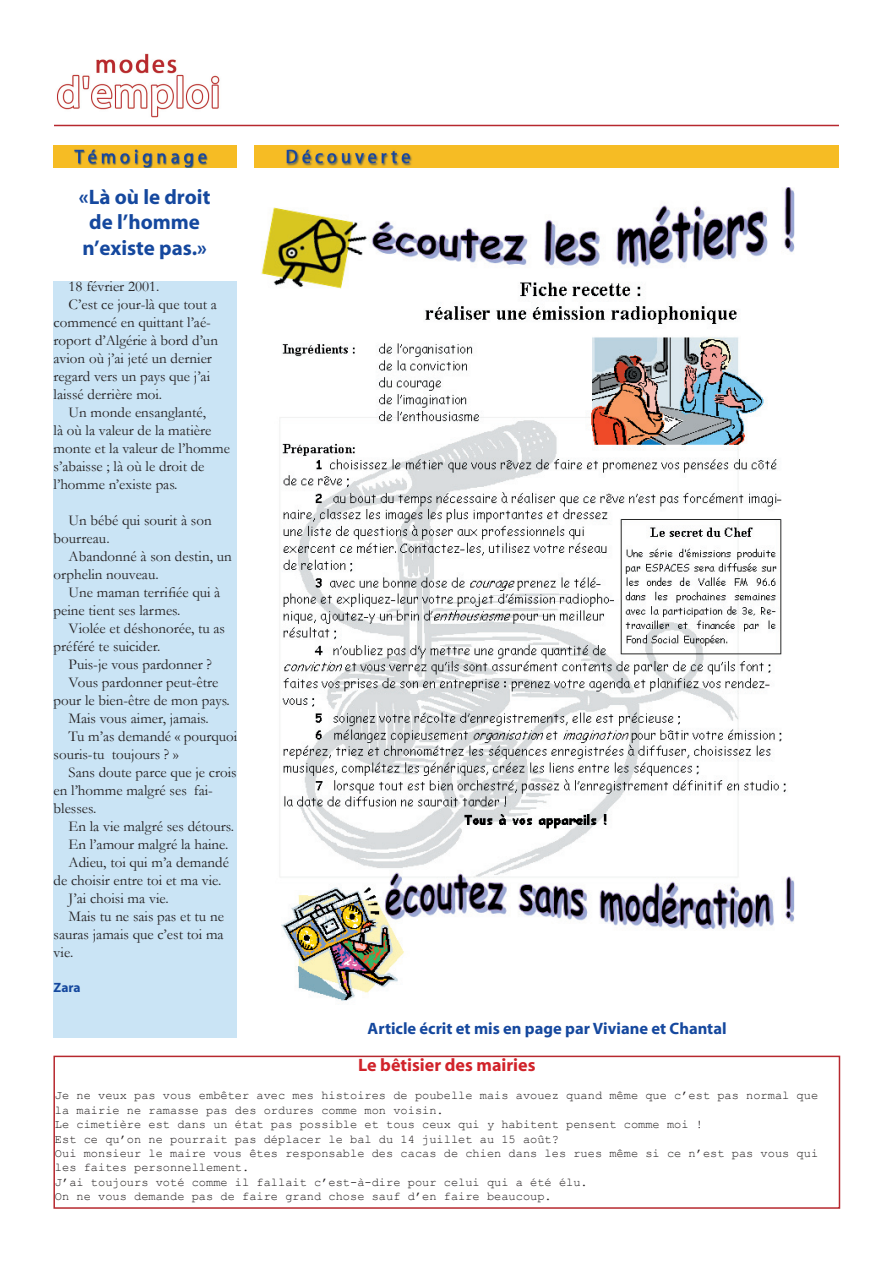
<style>
.page{position:relative;width:893px;height:1263px;background:#fff}
.page>*{position:absolute;margin:0;border:0;box-sizing:border-box;transform-origin:0 0}
.t1{font:700 21px/25.2px "Myriad";color:#15489e;text-align:center}
.t2{font:700 18px "Myriad";color:#d1232a}
.t3{font:700 16.5px "Myriad";color:#15489e}
.t4{font:15px/18px "Garamond";color:#231f20}
.t5{font:700 13.5px "Myriad";color:#15489e}
.t6{font:12px/14.4px "Courier New";color:#231f20}
</style>
<div class="page">
<hr style="left:54px;top:125px;width:785px;height:1px;background:#b7282e">
<img style="left:57px;top:53px;width:163px;height:64px">
<img style="left:261px;top:188px;width:534px;height:813px">
<div style="left:54px;top:281px;width:183px;height:756px;background:#cae4f5"></div>
<img style="left:255px;top:146px;width:583px;height:21px">
<img style="left:54px;top:146px;width:183px;height:21px">
<div style="left:53px;top:1056px;width:787px;height:153px;border:2px solid #b7282e"></div>
<h1 class="t1" style="left:79px;top:185px;width:133px">«Là où le droit de l’homme n’existe pas.»</h1>
<p class="t4" style="left:69px;top:277px;width:92px">18 février 2001.</p>
<p class="t4" style="left:69px;top:295px;width:150px">C’est ce jour-là que tout a</p>
<p class="t4" style="left:54px;top:313px;width:159px">commencé en quittant l’aé-</p>
<p class="t4" style="left:54px;top:331px;width:166px">roport d’Algérie à bord d’un</p>
<p class="t4" style="left:54px;top:349px;width:160px">avion où j’ai jeté un dernier</p>
<p class="t4" style="left:54px;top:367px;width:158px">regard vers un pays que j’ai</p>
<p class="t4" style="left:54px;top:385px;width:110px">laissé derrière moi.</p>
<p class="t4" style="left:69px;top:403px;width:139px">Un monde ensanglanté,</p>
<p class="t4" style="left:54px;top:421px;width:159px">là où la valeur de la matière</p>
<p class="t4" style="left:54px;top:439px;width:178px">monte et la valeur de l’homme</p>
<p class="t4" style="left:54px;top:457px;width:152px">s’abaisse ; là où le droit de</p>
<p class="t4" style="left:54px;top:475px;width:125px">l’homme n’existe pas.</p>
<p class="t4" style="left:54px;top:511px;width:160px;text-indent:15px">Un bébé qui sourit à son bourreau.</p>
<p class="t4" style="left:54px;top:547px;width:180px;text-indent:15px">Abandonné à son destin, un orphelin nouveau.</p>
<p class="t4" style="left:54px;top:583px;width:168px;text-indent:15px">Une maman terrifiée qui à peine tient ses larmes.</p>
<p class="t4" style="left:54px;top:619px;width:173px;text-indent:15px">Violée et déshonorée, tu as préféré te suicider.</p>
<p class="t4" style="left:69px;top:655px;width:145px">Puis-je vous pardonner ?</p>
<p class="t4" style="left:69px;top:673px;width:151px">Vous pardonner peut-être</p>
<p class="t4" style="left:54px;top:691px;width:178px">pour le bien-être de mon pays.</p>
<p class="t4" style="left:69px;top:709px;width:142px">Mais vous aimer, jamais.</p>
<p class="t4" style="left:69px;top:727px;width:170px">Tu m’as demandé « pourquoi</p>
<p class="t4" style="left:54px;top:745px;width:127px">souris-tu toujours ? »</p>
<p class="t4" style="left:69px;top:763px;width:169px">Sans doute parce que je crois</p>
<p class="t4" style="left:54px;top:781px;width:161px">en l’homme malgré ses fai-</p>
<p class="t4" style="left:54px;top:799px;width:44px">blesses.</p>
<p class="t4" style="left:69px;top:817px;width:167px">En la vie malgré ses détours.</p>
<p class="t4" style="left:69px;top:835px;width:161px">En l’amour malgré la haine.</p>
<p class="t4" style="left:69px;top:853px;width:162px">Adieu, toi qui m’a demandé</p>
<p class="t4" style="left:54px;top:871px;width:169px">de choisir entre toi et ma vie.</p>
<p class="t4" style="left:69px;top:889px;width:102px">J’ai choisi ma vie.</p>
<p class="t4" style="left:69px;top:907px;width:157px">Mais tu ne sais pas et tu ne</p>
<p class="t4" style="left:54px;top:925px;width:172px">sauras jamais que c’est toi ma</p>
<p class="t4" style="left:54px;top:943px;width:21px">vie.</p>
<p class="t5" style="left:54px;top:980px;width:29px">Zara</p>
<p class="t3" style="left:368px;top:1020px;width:360px">Article écrit et mis en page par Viviane et Chantal</p>
<p class="t2" style="left:358px;top:1055px;width:179px">Le bêtisier des mairies</p>
<p class="t6" style="left:55px;top:1089px;width:765px">Je ne veux pas vous embêter avec mes histoires de poubelle mais avouez quand même que c’est pas normal que la mairie ne ramasse pas des ordures comme mon voisin.<br>Le cimetière est dans un état pas possible et tous ceux qui y habitent pensent comme moi !<br>Est ce qu’on ne pourrait pas déplacer le bal du 14 juillet au 15 août?<br>Oui monsieur le maire vous êtes responsable des cacas de chien dans les rues même si ce n’est pas vous qui les faites personnellement.<br>J’ai toujours voté comme il fallait c’est-à-dire pour celui qui a été élu.<br>On ne vous demande pas de faire grand chose sauf d’en faire beaucoup.</p>
</div>
